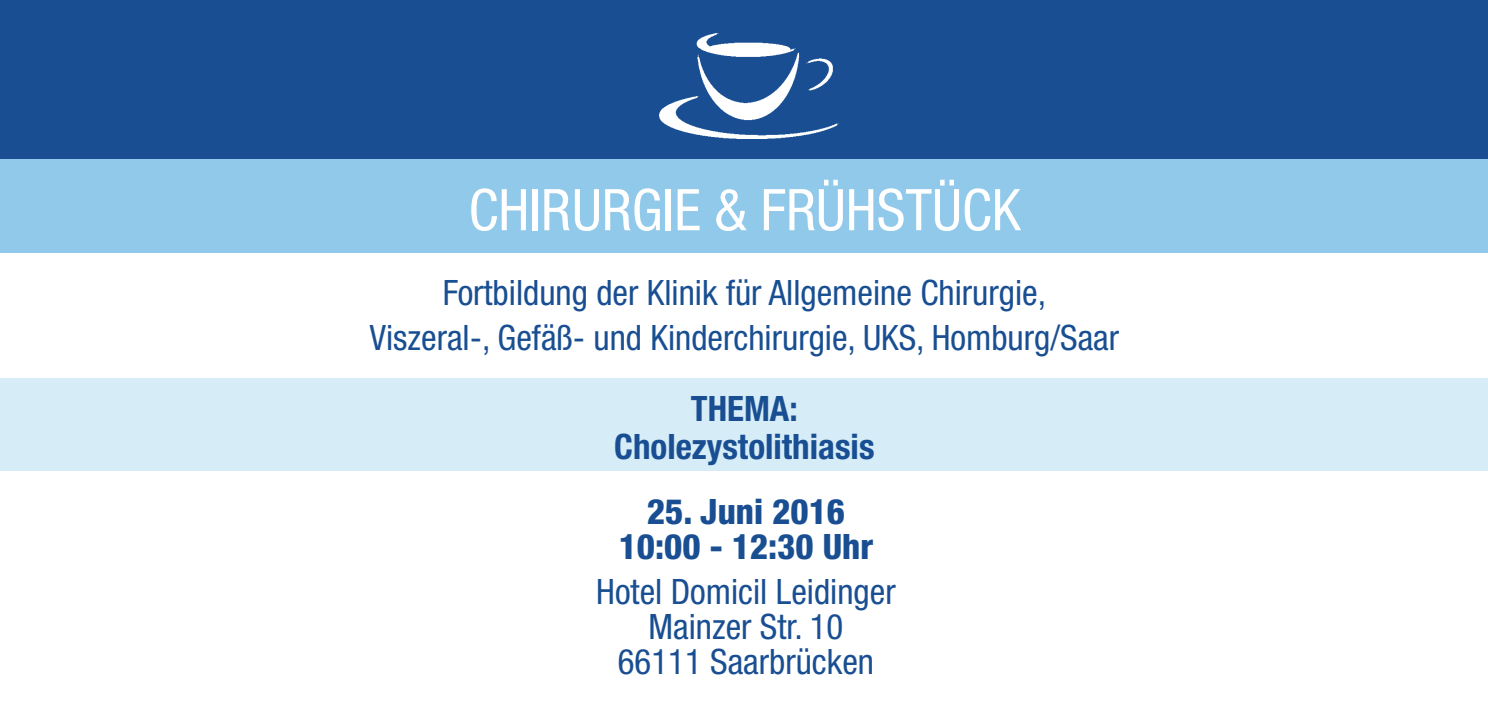
<style>
.page{position:relative;width:1488px;height:708px;background:#fff}
.page>*{position:absolute;margin:0;border:0;box-sizing:border-box;transform-origin:0 0}
.t1{font:condensed 57.5px "Helvetica Neue";color:#fff}
.t2{font:condensed 35px/35px "Helvetica Neue";color:#194f92;text-align:center}
.t3{font:700 condensed 35px/37.8px "Helvetica Neue";color:#194f92;text-align:center}
.t4{font:800 condensed 35px/35px "Helvetica Neue";color:#194f92;text-align:center}
</style>
<div class="page">
<div style="left:0;top:0;width:1488px;height:163px;background:#194f92"></div>
<img style="left:659px;top:34px;width:180px;height:104px">
<div style="left:0;top:378px;width:1488px;height:93px;background:#d6ecf7"></div>
<div style="left:0;top:159px;width:1488px;height:94px;background:#91c9eb"></div>
<h1 class="t1" style="left:468px;top:189px;width:553px">CHIRURGIE &amp; FRÜHSTÜCK</h1>
<p class="t2" style="left:370px;top:273px;width:750px;line-height:45px">Fortbildung der Klinik für Allgemeine Chirurgie,<br>Viszeral-, Gefäß- und Kinderchirurgie, UKS, Homburg/Saar</p>
<p class="t3" style="left:614px;top:393px;width:262px">THEMA:<br>Cholezystolithiasis</p>
<p class="t4" style="left:618px;top:496px;width:256px">25. Juni 2016<br>10:00 - 12:30 Uhr</p>
<p class="t2" style="left:596px;top:576px;width:301px">Hotel Domicil Leidinger<br>Mainzer Str. 10<br>66111 Saarbrücken</p>
</div>
